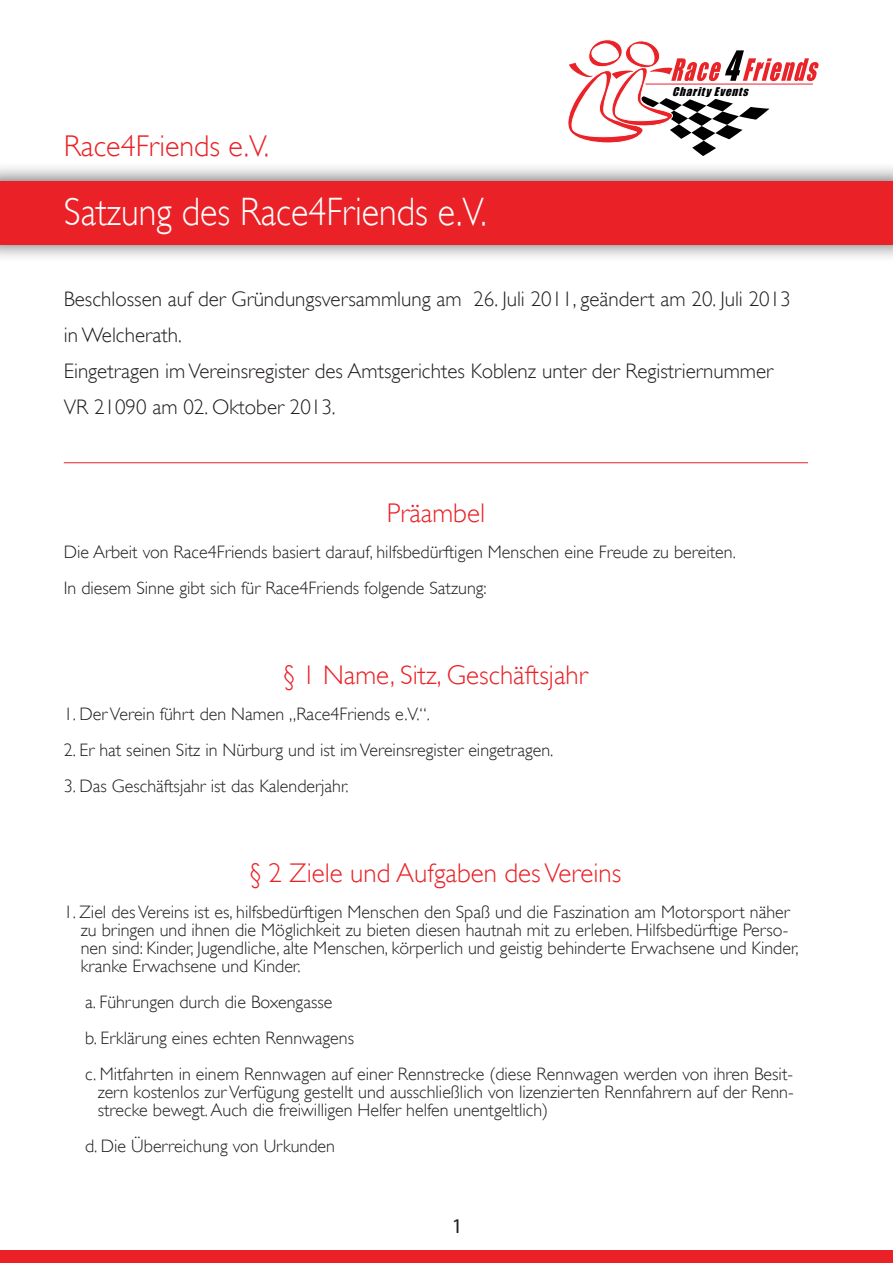
<style>
.page{position:relative;width:893px;height:1263px;background:#fff}
.page>*{position:absolute;margin:0;border:0;box-sizing:border-box;transform-origin:0 0}
.t1{font:300 39.6px "Gill Sans";color:#fff;scale:.91 1}
.t2{font:300 30px "Gill Sans";color:#ea2227}
.t3{font:300 27px "Gill Sans";color:#ea2227}
.t4{font:300 21px/36px "Gill Sans";color:#231f20}
.t5{font:21px "Myriad Pro";color:#231f20}
.t6{font:300 18px/18px "Gill Sans";color:#231f20}
.t7{font:italic 11.1px "Impact";color:#000}
</style>
<div class="page">
<div style="left:0;top:162px;width:893px;height:101px;background:#231f20;opacity:.75"></div>
<div style="left:0;top:181px;width:893px;height:63px;background:#ea2227"></div>
<div style="left:0;top:1250px;width:893px;height:13px;background:#ea2227"></div>
<svg style="left:568px;top:39px;width:251px;height:117px"></svg>
<hr style="left:645px;top:84px;width:168px;height:1px;background:#e92328">
<hr style="left:64px;top:462px;width:744px;height:1px;background:#ea2227">
<h2 class="t2" style="left:64px;top:129px;width:207px">Race4Friends e.V.</h2>
<h1 class="t1" style="left:64px;top:189px;width:466px">Satzung des Race4Friends e.V.</h1>
<p class="t7" style="left:672px;top:83px;width:81px">CharityEvents</p>
<p class="t4" style="left:64px;top:281px;width:728px">Beschlossen auf der Gründungsversammlung am 26. Juli 2011, geändert am 20. Juli 2013 in Welcherath.<br>Eingetragen im Vereinsregister des Amtsgerichtes Koblenz unter der Registriernummer VR 21090 am 02. Oktober 2013.</p>
<h3 class="t3" style="left:387px;top:498px;width:100px">Präambel</h3>
<p class="t6" style="left:64px;top:534px;width:674px;line-height:36px">Die Arbeit von Race4Friends basiert darauf, hilfsbedürftigen Menschen eine Freude zu bereiten.<br>In diesem Sinne gibt sich für Race4Friends folgende Satzung:</p>
<h3 class="t3" style="left:284px;top:660px;width:305px">§ 1 Name, Sitz, Geschäftsjahr</h3>
<p class="t6" style="left:64px;top:705px;width:368px">1. Der Verein führt den Namen „Race4Friends e.V.“.</p>
<p class="t6" style="left:64px;top:741px;width:491px">2. Er hat seinen Sitz in Nürburg und ist im Vereinsregister eingetragen.</p>
<p class="t6" style="left:64px;top:777px;width:286px">3. Das Geschäftsjahr ist das Kalenderjahr.</p>
<h3 class="t3" style="left:250px;top:858px;width:373px">§ 2 Ziele und Aufgaben des Vereins</h3>
<p class="t6" style="left:81px;top:903px;width:719px;text-indent:-17px">1. Ziel des Vereins ist es, hilfsbedürftigen Menschen den Spaß und die Faszination am Motorsport näher zu bringen und ihnen die Möglichkeit zu bieten diesen hautnah mit zu erleben. Hilfsbedürftige Perso&shy;nen sind: Kinder, Jugendliche, alte Menschen, körperlich und geistig behinderte Erwachsene und Kinder, kranke Erwachsene und Kinder.</p>
<p class="t6" style="left:85px;top:984px;width:709px;line-height:36px">a. Führungen durch die Boxengasse<br>b. Erklärung eines echten Rennwagens<br>c. Mitfahrten in einem Rennwagen auf einer Rennstrecke (diese Rennwagen werden von ihren Besit-</p>
<p class="t6" style="left:98px;top:1083px;width:697px">zern kostenlos zur Verfügung gestellt und ausschließlich von lizenzierten Rennfahrern auf der Renn&shy;strecke bewegt. Auch die freiwilligen Helfer helfen unentgeltlich)</p>
<p class="t6" style="left:85px;top:1137px;width:251px">d. Die Überreichung von Urkunden</p>
<p class="t5" style="left:452px;top:1213px;width:12px">1</p>
</div>
